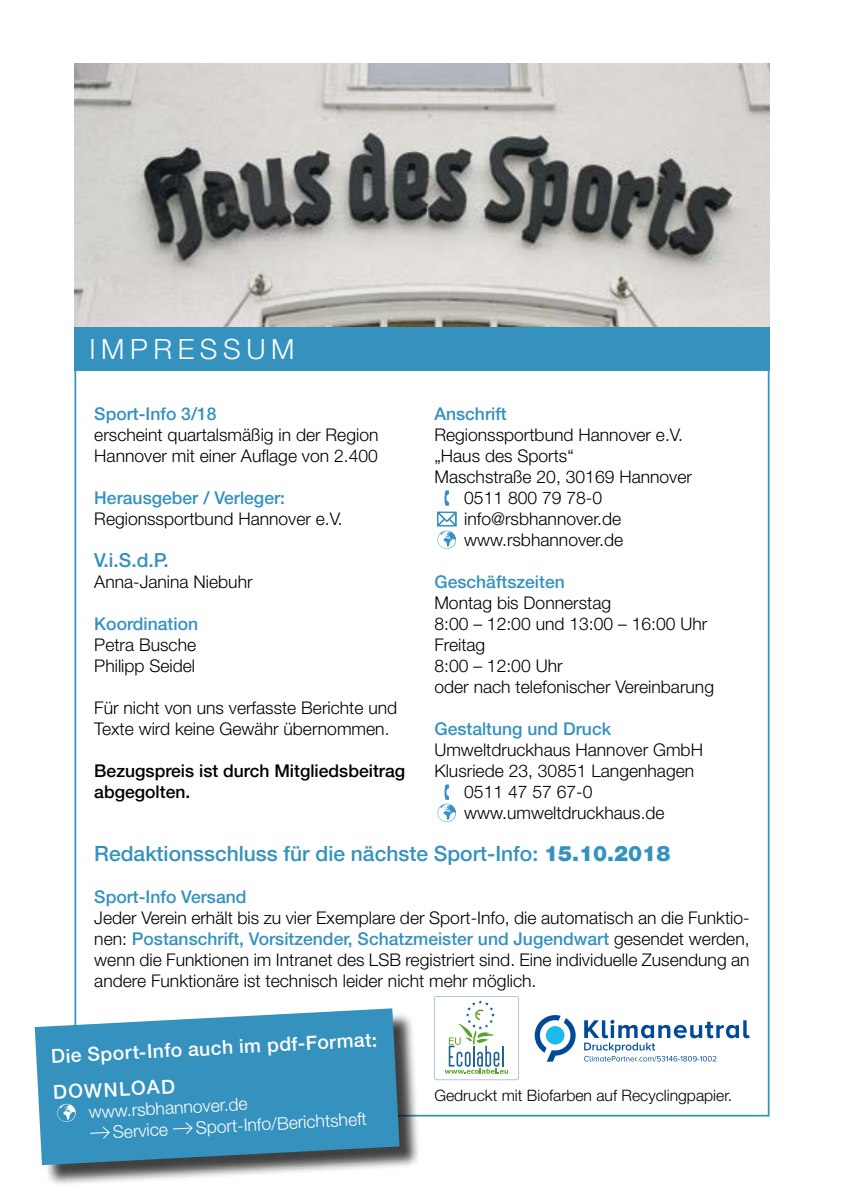
<style>
.page{position:relative;width:844px;height:1191px;background:#fff}
.page>*{position:absolute;margin:0;border:0;box-sizing:border-box;transform-origin:0 0}
.t1{font:300 28px "Helvetica Neue LT Std";letter-spacing:.2em;color:#fff}
.t2{font:500 21px "Helvetica Neue LT";color:#3592be}
.t3{font:500 19.25px/35.9px "Helvetica Neue LT";color:#fff}
.t4{font:500 19.25px "Helvetica Neue LT";color:#3592be}
.t5{font:300 17.5px/21px "Helvetica Neue LT Std";color:#000}
.t6{font:500 17.5px "Helvetica Neue LT";color:#3592be}
.t7{font:300 17.5px/21px "Helvetica Neue LT Std";color:#fff}
.t8{font:500 17.5px/21px "Helvetica Neue LT";color:#000}
.t9{font:300 15.75px "Helvetica Neue LT Std";color:#000}
.s1{font-weight:900}
.s2{font-family:"Helvetica Neue LT Std";font-weight:300;color:#000}
</style>
<div class="page">
<img style="left:74px;top:63px;width:695px;height:264px">
<div style="left:74px;top:327px;width:695px;height:44px;background:#3592be"></div>
<svg style="left:444px;top:490px;width:5px;height:16px"></svg>
<svg style="left:437px;top:512px;width:19px;height:37px"></svg>
<svg style="left:437px;top:784px;width:19px;height:38px"></svg>
<svg style="left:434px;top:996px;width:84px;height:84px"></svg>
<svg style="left:534px;top:1015px;width:41px;height:46px"></svg>
<svg style="left:584px;top:1019px;width:165px;height:42px"></svg>
<div style="left:38px;top:1011px;width:382px;height:175px;background:#000;opacity:.75"></div>
<svg style="left:35px;top:1008px;width:364px;height:157px;fill:#3592be"></svg>
<svg style="left:57px;top:1103px;width:19px;height:19px"></svg>
<svg style="left:89px;top:1125px;width:21px;height:14px"></svg>
<svg style="left:172px;top:1121px;width:21px;height:14px"></svg>
<h1 class="t1" style="left:89px;top:332px;width:207px">IMPRESSUM</h1>
<p class="t6" style="left:94px;top:403px;width:124px">Sport-Info 3/18</p>
<p class="t5" style="left:94px;top:424px;width:285px">erscheint quartalsmäßig in der Region<br>Hannover mit einer Auflage von 2.400</p>
<p class="t6" style="left:94px;top:487px;width:192px">Herausgeber / Verleger:</p>
<p class="t5" style="left:94px;top:508px;width:250px">Regionssportbund Hannover e.V.</p>
<p class="t4" style="left:94px;top:549px;width:76px">V.i.S.d.P.</p>
<p class="t5" style="left:94px;top:571px;width:160px">Anna-Janina Niebuhr</p>
<p class="t6" style="left:94px;top:613px;width:105px">Koordination</p>
<p class="t5" style="left:94px;top:634px;width:103px">Petra Busche<br>Philipp Seidel</p>
<p class="t5" style="left:94px;top:697px;width:304px">Für nicht von uns verfasste Berichte und<br>Texte wird keine Gewähr übernommen.</p>
<p class="t8" style="left:94px;top:760px;width:312px">Bezugspreis ist durch Mitgliedsbeitrag abgegolten.</p>
<p class="t6" style="left:434px;top:403px;width:74px">Anschrift</p>
<p class="t5" style="left:434px;top:424px;width:250px">Regionssportbund Hannover e.V.</p>
<p class="t5" style="left:434px;top:445px;width:141px">„Haus des Sports“</p>
<p class="t5" style="left:434px;top:466px;width:259px">Maschstraße 20, 30169 Hannover</p>
<p class="t5" style="left:464px;top:487px;width:139px">0511 800 79 78-0</p>
<p class="t5" style="left:464px;top:508px;width:158px">info@rsbhannover.de</p>
<p class="t5" style="left:464px;top:529px;width:160px">www.rsbhannover.de</p>
<p class="t6" style="left:434px;top:571px;width:132px">Geschäftszeiten</p>
<p class="t5" style="left:434px;top:592px;width:281px">Montag bis Donnerstag<br>8:00 – 12:00 und 13:00 – 16:00 Uhr<br>Freitag<br>8:00 – 12:00 Uhr<br>oder nach telefonischer Vereinbarung</p>
<p class="t6" style="left:434px;top:718px;width:178px">Gestaltung und Druck</p>
<p class="t5" style="left:434px;top:739px;width:270px">Umweltdruckhaus Hannover GmbH</p>
<p class="t5" style="left:434px;top:760px;width:261px">Klusriede 23, 30851 Langenhagen</p>
<p class="t5" style="left:464px;top:781px;width:130px">0511 47 57 67-0</p>
<p class="t5" style="left:464px;top:802px;width:202px">www.umweltdruckhaus.de</p>
<p class="t2" style="left:94px;top:841px;width:577px">Redaktionsschluss für die nächste Sport-Info: <span class="s1">15.10.2018</span></p>
<p class="t6" style="left:94px;top:886px;width:154px">Sport-Info Versand</p>
<p class="t5" style="left:94px;top:907px;width:656px">Jeder Verein erhält bis zu vier Exemplare der Sport-Info, die automatisch an die Funktio-</p>
<p class="t6" style="left:94px;top:928px;width:656px"><span class="s2">nen:</span> Postanschrift, Vorsitzender, Schatzmeister und Jugendwart <span class="s2">gesendet werden,</span></p>
<p class="t5" style="left:94px;top:949px;width:656px">wenn die Funktionen im Intranet des LSB registriert sind. Eine individuelle Zusendung an andere Funktionäre ist technisch leider nicht mehr möglich.</p>
<p class="t3" style="left:50px;top:1038px;width:328px;rotate:-3deg">Die Sport-Info auch im pdf-Format:<br>DOWNLOAD</p>
<p class="t7" style="left:111px;top:1100px;width:137px;text-indent:-23px;rotate:-3deg">www.rsbhannover.de<br>Service</p>
<p class="t7" style="left:195px;top:1116px;width:173px;rotate:-3deg">Sport-Info/Berichtsheft</p>
<p class="t9" style="left:434px;top:1085px;width:299px">Gedruckt mit Biofarben auf Recyclingpapier.</p>
</div>
